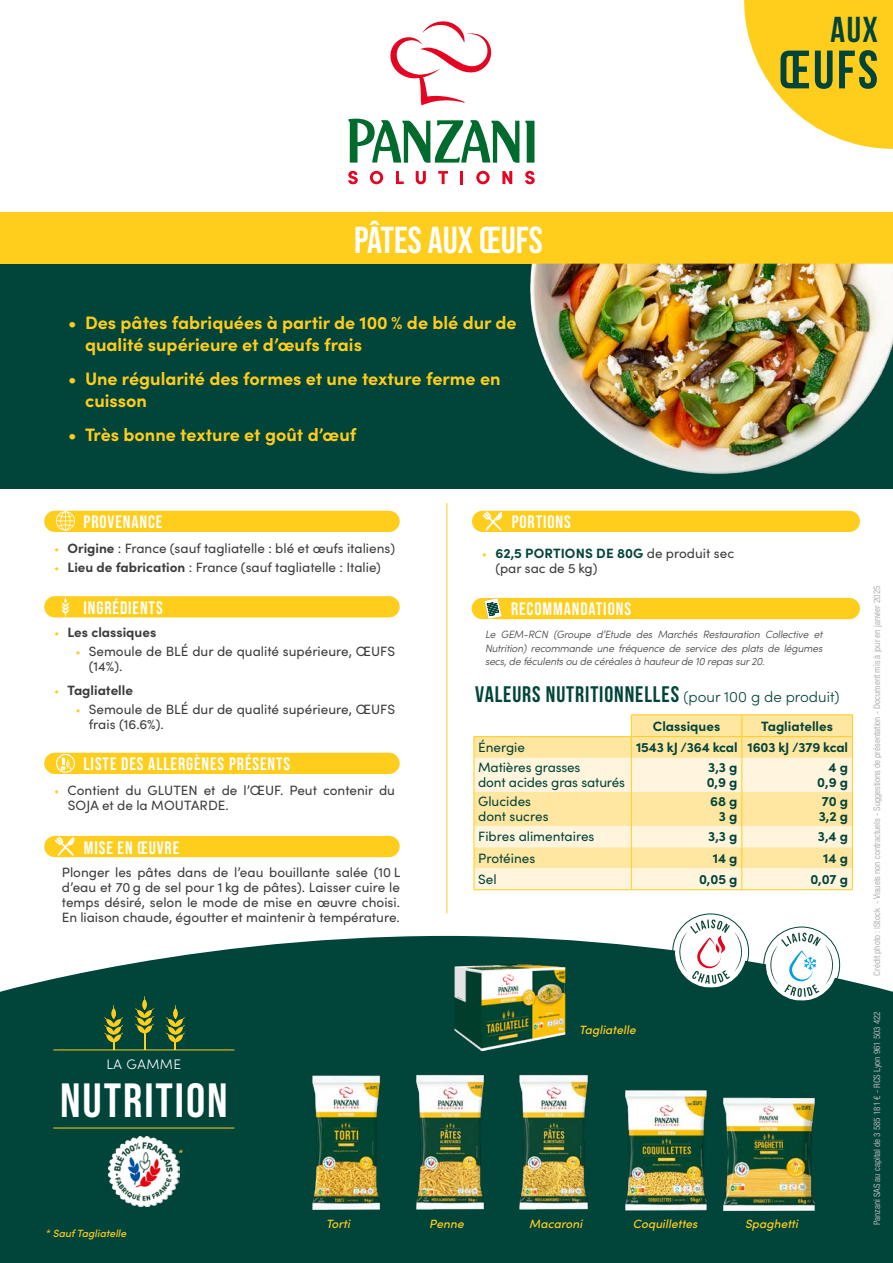
<style>
.page{position:relative;width:893px;height:1263px;background:#fff}
.page>*{position:absolute;margin:0;border:0;box-sizing:border-box;transform-origin:0 0}
.t1{font:700 54px "Bebas Neue";color:#00443a}
.t2{font:48px "Bebas Neue";letter-spacing:.04em;color:#fff}
.t3{font:37.5px "Bebas Neue";color:#fff}
.t4{font:700 36px "Bebas Neue";color:#00443a}
.t5{font:700 22.5px "Bebas Neue";letter-spacing:.04em;color:#00443a}
.t6{font:700 18px/21.6px "Sofia Pro";color:#ffcd1c}
.t7{font:18px "Bebas Neue";letter-spacing:.05em;color:#fff}
.t8{font:300 13.8px "Sofia Pro";letter-spacing:.04em;color:#fff}
.t9{font:13.5px/15px "Sofia Pro";color:#3c3c3b}
.t10{font:700 13.5px/15px "Sofia Pro";color:#00443a}
.t11{font:13.5px/15px "Sofia Pro";letter-spacing:-.005em;color:#00443a}
.t12{font:700 13.5px "Sofia Pro";color:#3c3c3b}
.t13{font:italic 500 12px "Sofia Pro";color:#ffcd1c}
.t14{font:italic 300 10.5px/13.5px "Sofia Pro";letter-spacing:-.01em;color:#3c3c3b;text-align:justify}
.t15{font:italic 500 10.5px "Sofia Pro";color:#ffcd1c}
.t16{font:condensed 9px "Helvetica Neue LT Std";color:#b3b2b2}
.s1{font-family:"Myriad Pro";font-weight:700;font-size:12px;color:#ffcd1c}
.s2{font-weight:700}
.s3{font-weight:700;color:#00443a}
.s4{font-family:"Myriad Pro";font-size:12px;color:#ffcd1c}
.s5{font-family:"Sofia Pro";font-weight:300;font-size:15px}
</style>
<div class="page">
<div style="left:0;top:936px;width:893px;height:327px;background:#00443a"></div>
<hr style="left:446px;top:503px;width:1px;height:411px;background:#ffcd1c">
<div style="left:0;top:264px;width:893px;height:225px;background:#00443a"></div>
<svg style="left:390px;top:21px;width:102px;height:84px"></svg>
<svg style="left:525px;top:121px;width:9px;height:42px"></svg>
<svg style="left:348px;top:118px;width:171px;height:45px"></svg>
<svg style="left:348px;top:171px;width:10px;height:13px"></svg>
<svg style="left:370px;top:171px;width:13px;height:13px"></svg>
<svg style="left:396px;top:171px;width:8px;height:13px"></svg>
<svg style="left:416px;top:171px;width:10px;height:13px"></svg>
<svg style="left:438px;top:171px;width:10px;height:13px"></svg>
<svg style="left:460px;top:171px;width:3px;height:13px"></svg>
<svg style="left:476px;top:171px;width:14px;height:13px"></svg>
<svg style="left:502px;top:171px;width:10px;height:13px"></svg>
<svg style="left:525px;top:171px;width:10px;height:13px"></svg>
<div style="left:0;top:213px;width:893px;height:51px;background:#ffcd1c"></div>
<div style="left:44px;top:596px;width:356px;height:21px;background:#ffcd1c;border-radius:11px"></div>
<div style="left:472px;top:598px;width:388px;height:21px;background:#ffcd1c;border-radius:11px"></div>
<div style="left:44px;top:753px;width:356px;height:21px;background:#ffcd1c;border-radius:11px"></div>
<div style="left:44px;top:511px;width:356px;height:21px;background:#ffcd1c;border-radius:11px"></div>
<svg style="left:61px;top:597px;width:9px;height:20px"></svg>
<svg style="left:484px;top:598px;width:18px;height:21px"></svg>
<svg style="left:56px;top:511px;width:19px;height:19px"></svg>
<svg style="left:56px;top:754px;width:19px;height:19px"></svg>
<img style="left:619px;top:1083px;width:94px;height:134px">
<img style="left:714px;top:1090px;width:110px;height:128px">
<img style="left:446px;top:952px;width:127px;height:105px">
<img style="left:400px;top:1066px;width:207px;height:153px">
<img style="left:306px;top:1072px;width:84px;height:141px">
<svg style="left:675px;top:916px;width:71px;height:71px"></svg>
<div style="left:672px;top:914px;width:77px;height:76px;border:1px solid #00443a;border-radius:50%"></div>
<svg style="left:766px;top:929px;width:71px;height:72px"></svg>
<div style="left:763px;top:927px;width:77px;height:76px;border:1px solid #00443a;border-radius:50%"></div>
<svg style="left:475px;top:715px;width:377px;height:43px;fill:#ffe6a1"></svg>
<svg style="left:475px;top:758px;width:377px;height:131px;background:#ffeec3"></svg>
<svg style="left:474px;top:737px;width:1px;height:21px"></svg>
<hr style="left:474px;top:736px;width:157px;height:1px;background:#ffcd1c">
<svg style="left:631px;top:715px;width:1px;height:43px"></svg>
<hr style="left:631px;top:714px;width:111px;height:1px;background:#ffcd1c">
<hr style="left:742px;top:714px;width:111px;height:1px;background:#ffcd1c">
<hr style="left:631px;top:736px;width:111px;height:1px;background:#ffcd1c">
<hr style="left:742px;top:736px;width:111px;height:1px;background:#ffcd1c">
<svg style="left:741px;top:715px;width:2px;height:43px"></svg>
<svg style="left:852px;top:715px;width:1px;height:43px"></svg>
<hr style="left:474px;top:758px;width:1px;height:34px;background:#ffcd1c">
<hr style="left:631px;top:758px;width:1px;height:34px;background:#ffcd1c">
<hr style="left:742px;top:758px;width:1px;height:34px;background:#ffcd1c">
<hr style="left:852px;top:758px;width:1px;height:34px;background:#ffcd1c">
<hr style="left:474px;top:792px;width:1px;height:34px;background:#ffcd1c">
<hr style="left:631px;top:792px;width:1px;height:34px;background:#ffcd1c">
<hr style="left:742px;top:792px;width:1px;height:34px;background:#ffcd1c">
<hr style="left:852px;top:792px;width:1px;height:34px;background:#ffcd1c">
<svg style="left:474px;top:826px;width:1px;height:63px"></svg>
<hr style="left:474px;top:889px;width:157px;height:1px;background:#ffcd1c">
<svg style="left:631px;top:826px;width:1px;height:63px"></svg>
<svg style="left:742px;top:826px;width:1px;height:63px"></svg>
<svg style="left:852px;top:826px;width:1px;height:63px"></svg>
<hr style="left:631px;top:889px;width:111px;height:1px;background:#ffcd1c">
<hr style="left:742px;top:889px;width:111px;height:1px;background:#ffcd1c">
<svg style="left:744px;top:0;width:149px;height:149px"></svg>
<hr style="left:53px;top:1049px;width:181px;height:1px;background:#ffcd1c">
<hr style="left:53px;top:1127px;width:181px;height:1px;background:#ffcd1c">
<svg style="left:104px;top:1005px;width:19px;height:44px"></svg>
<svg style="left:135px;top:996px;width:19px;height:53px"></svg>
<svg style="left:166px;top:1005px;width:19px;height:44px"></svg>
<img style="left:530px;top:264px;width:363px;height:211px">
<img style="left:108px;top:1137px;width:71px;height:70px">
<div style="left:472px;top:511px;width:388px;height:21px;background:#ffcd1c;border-radius:11px"></div>
<svg style="left:483px;top:511px;width:19px;height:19px"></svg>
<div style="left:44px;top:836px;width:356px;height:21px;background:#ffcd1c;border-radius:11px"></div>
<svg style="left:55px;top:836px;width:20px;height:20px"></svg>
<h3 class="t4" style="left:830px;top:10px;width:49px">AUX</h3>
<h1 class="t1" style="left:779px;top:40px;width:101px">ŒUFS</h1>
<h3 class="t3" style="left:354px;top:219px;width:190px">PÂTES AUX ŒUFS</h3>
<h3 class="t6" style="left:85px;top:311px;width:433px;text-indent:-17px">• Des pâtes fabriquées à partir de 100 % de blé dur de qualité supérieure et d’œufs frais</h3>
<h3 class="t6" style="left:85px;top:366px;width:417px;text-indent:-17px">• Une régularité des formes et une texture ferme en cuisson</h3>
<h3 class="t6" style="left:68px;top:422px;width:290px">• Très bonne texture et goût d’œuf</h3>
<h3 class="t7" style="left:84px;top:512px;width:80px">PROVENANCE</h3>
<p class="t9" style="left:55px;top:540px;width:342px"><span class="s1">•</span> <span class="s2">Origine</span> : France (sauf tagliatelle : blé et œufs italiens)</p>
<p class="t9" style="left:55px;top:559px;width:328px"><span class="s1">•</span> <span class="s2">Lieu de fabrication</span> : France (sauf tagliatelle : Italie)</p>
<h3 class="t7" style="left:512px;top:512px;width:61px">PORTIONS</h3>
<p class="t9" style="left:495px;top:545px;width:240px;text-indent:-13px"><span class="s1">•</span> <span class="s3">62,5 PORTIONS DE 80G</span> de produit sec (par sac de 5 kg)</p>
<h3 class="t7" style="left:84px;top:597px;width:81px">INGRÉDIENTS</h3>
<h3 class="t7" style="left:511px;top:599px;width:122px">RECOMMANDATIONS</h3>
<p class="t12" style="left:55px;top:622px;width:103px"><span class="s4">•</span> Les classiques</p>
<p class="t9" style="left:89px;top:643px;width:308px;text-indent:-13px"><span class="s1">•</span> Semoule de BLÉ dur de qualité supérieure, ŒUFS (14%).</p>
<p class="t12" style="left:55px;top:679px;width:80px"><span class="s4">•</span> Tagliatelle</p>
<p class="t9" style="left:89px;top:701px;width:308px;text-indent:-13px"><span class="s1">•</span> Semoule de BLÉ dur de qualité supérieure, ŒUFS frais (16.6%).</p>
<h3 class="t7" style="left:84px;top:754px;width:208px">LISTE DES ALLERGÈNES PRÉSENTS</h3>
<p class="t9" style="left:68px;top:782px;width:329px;text-indent:-13px"><span class="s1">•</span> Contient du GLUTEN et de l’ŒUF. Peut contenir du<br>SOJA et de la MOUTARDE.</p>
<h3 class="t7" style="left:84px;top:837px;width:97px">MISE EN ŒUVRE</h3>
<p class="t9" style="left:62px;top:864px;width:340px;text-align:justify">Plonger les pâtes dans de l’eau bouillante salée (10 L d’eau et 70 g de sel pour 1 kg de pâtes). Laisser cuire le temps désiré, selon le mode de mise en œuvre choisi.<br>En liaison chaude, égoutter et maintenir à température.</p>
<p class="t8" style="left:106px;top:1054px;width:76px">LA GAMME</p>
<h2 class="t2" style="left:60px;top:1073px;width:169px">NUTRITION</h2>
<p class="t15" style="left:178px;top:1145px;width:7px">*</p>
<p class="t14" style="left:485px;top:627px;width:339px">Le GEM-RCN (Groupe d’Etude des Marchés Restauration Collective et Nutrition) recommande une fréquence de service des plats de légumes secs, de féculents ou de céréales à hauteur de 10 repas sur 20.</p>
<h3 class="t5" style="left:475px;top:682px;width:366px">VALEURS NUTRITIONNELLES <span class="s5">(pour 100 g de produit)</span></h3>
<p class="t10" style="left:653px;top:717px;width:69px">Classiques</p>
<p class="t10" style="left:761px;top:717px;width:73px">Tagliatelles</p>
<p class="t11" style="left:478px;top:739px;width:48px">Énergie</p>
<p class="t10" style="left:636px;top:739px;width:214px">1543 kJ /364 kcal 1603 kJ /379 kcal</p>
<p class="t11" style="left:478px;top:759px;width:148px">Matières grasses<br>dont acides gras saturés</p>
<p class="t10" style="left:707px;top:759px;width:32px">3,3 g<br>0,9 g</p>
<p class="t10" style="left:817px;top:759px;width:32px;text-align:right">4 g<br>0,9 g</p>
<p class="t11" style="left:478px;top:793px;width:72px">Glucides dont sucres</p>
<p class="t10" style="left:710px;top:793px;width:29px;text-align:right">68 g<br>3 g</p>
<p class="t10" style="left:819px;top:793px;width:31px">70 g<br>3,2 g</p>
<p class="t11" style="left:478px;top:828px;width:118px">Fibres alimentaires</p>
<p class="t10" style="left:708px;top:828px;width:31px">3,3 g</p>
<p class="t10" style="left:818px;top:828px;width:32px">3,4 g</p>
<p class="t11" style="left:478px;top:850px;width:58px">Protéines</p>
<p class="t10" style="left:713px;top:849px;width:26px">14 g</p>
<p class="t10" style="left:823px;top:849px;width:26px">14 g</p>
<p class="t11" style="left:478px;top:871px;width:20px">Sel</p>
<p class="t10" style="left:699px;top:871px;width:40px">0,05 g</p>
<p class="t10" style="left:810px;top:871px;width:39px">0,07 g</p>
<p class="t13" style="left:579px;top:1021px;width:58px">Tagliatelle</p>
<p class="t15" style="left:45px;top:1225px;width:83px">* Sauf Tagliatelle</p>
<p class="t13" style="left:326px;top:1215px;width:26px">Torti</p>
<p class="t13" style="left:429px;top:1215px;width:36px">Penne</p>
<p class="t13" style="left:529px;top:1215px;width:55px">Macaroni</p>
<p class="t13" style="left:633px;top:1215px;width:66px">Coquillettes</p>
<p class="t13" style="left:745px;top:1215px;width:55px">Spaghetti</p>
<p class="t16" style="left:872px;top:975px;width:391px;rotate:-90deg">Crédit photo : iStock - Visuels non contractuels - Suggestions de présentation - Document mis à jour en janvier 2025</p>
<p class="t16" style="left:872px;top:1225px;width:215px;rotate:-90deg">Panzani SAS au capital de 3 585 181 € - RCS Lyon 961 503 422</p>
</div>
